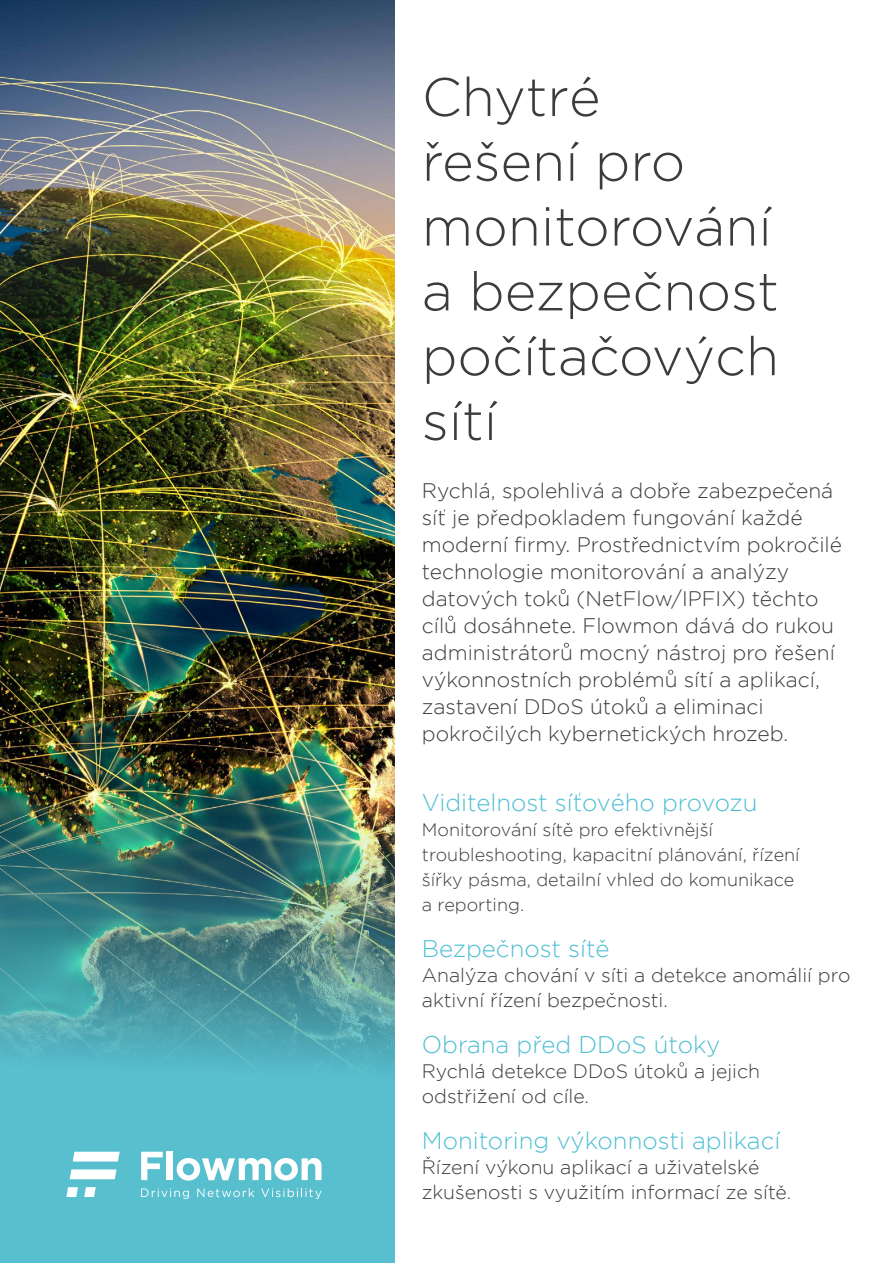
<style>
.page{position:relative;width:893px;height:1263px;background:#fff}
.page>*{position:absolute;margin:0;border:0;box-sizing:border-box;transform-origin:0 0}
.t1{font:300 54px/64.8px "Gotham";color:#3c3c3b}
.t2{font:300 24px "Gotham";color:#4fbfd3}
.t3{font:300 21px/27px "Gotham";color:#3c3c3b}
.t4{font:300 19.35px/25px "Gotham";color:#3c3c3b}
.t5{font:300 18px/24.9px "Gotham";color:#3c3c3b}
</style>
<div class="page">
<img style="left:0;top:0;width:394px;height:699px">
<img style="left:0;top:699px;width:394px;height:564px">
<svg style="left:141px;top:1152px;width:22px;height:28px"></svg>
<div style="left:167px;top:1152px;width:6px;height:28px;background:#fff"></div>
<svg style="left:177px;top:1158px;width:144px;height:22px"></svg>
<svg style="left:73px;top:1152px;width:47px;height:9px"></svg>
<svg style="left:70px;top:1169px;width:47px;height:10px"></svg>
<svg style="left:66px;top:1187px;width:12px;height:10px"></svg>
<svg style="left:84px;top:1187px;width:12px;height:10px"></svg>
<svg style="left:141px;top:1188px;width:48px;height:11px"></svg>
<svg style="left:197px;top:1188px;width:57px;height:9px"></svg>
<svg style="left:261px;top:1188px;width:60px;height:11px"></svg>
<svg style="left:644px;top:272px;width:13px;height:7px"></svg>
<svg style="left:502px;top:336px;width:13px;height:7px"></svg>
<svg style="left:599px;top:336px;width:13px;height:7px"></svg>
<svg style="left:561px;top:589px;width:5px;height:5px"></svg>
<svg style="left:448px;top:616px;width:5px;height:5px"></svg>
<svg style="left:668px;top:670px;width:5px;height:5px"></svg>
<svg style="left:640px;top:697px;width:5px;height:5px"></svg>
<svg style="left:564px;top:643px;width:5px;height:5px"></svg>
<svg style="left:500px;top:940px;width:6px;height:3px"></svg>
<svg style="left:535px;top:1036px;width:6px;height:3px"></svg>
<svg style="left:600px;top:940px;width:5px;height:3px"></svg>
<svg style="left:679px;top:1062px;width:5px;height:4px"></svg>
<svg style="left:426px;top:142px;width:13px;height:6px"></svg>
<h1 class="t1" style="left:422px;top:64px;width:359px">Chytré<br>rešení pro monitorování a bezpecnost pocítacových sítí</h1>
<p class="t3" style="left:422px;top:477px;width:422px">Rychlá, spolehlivá a dobre zabezpecená sít je predpokladem fungování každé moderní firmy. Prostrednictvím pokrocilé technologie monitorování a analýzy datových toku (NetFlow/IPFIX) techto cílu dosáhnete. Flowmon dává do rukou administrátoru mocný nástroj pro rešení výkonnostních problému sítí a aplikací, zastavení DDoS útoku a eliminaci pokrocilých kybernetických hrozeb.</p>
<p class="t2" style="left:422px;top:789px;width:337px">Viditelnost sítového provozu</p>
<p class="t5" style="left:422px;top:817px;width:379px">Monitorování síte pro efektivnejší troubleshooting, kapacitní plánování, rízení šírky pásma, detailní vhled do komunikace a reporting.</p>
<p class="t2" style="left:422px;top:935px;width:189px">Bezpecnost síte</p>
<p class="t4" style="left:422px;top:962px;width:430px">Analýza chování v síti a detekce anomálií pro aktivní rízení bezpecnosti.</p>
<p class="t2" style="left:422px;top:1031px;width:300px">Obrana pred DDoS útoky</p>
<p class="t4" style="left:422px;top:1058px;width:340px">Rychlá detekce DDoS útoku a jejich odstrižení od cíle.</p>
<p class="t2" style="left:422px;top:1128px;width:360px">Monitoring výkonnosti aplikací</p>
<p class="t4" style="left:422px;top:1154px;width:371px">Rízení výkonu aplikací a uživatelské zkušenosti s využitím informací ze síte.</p>
</div>
